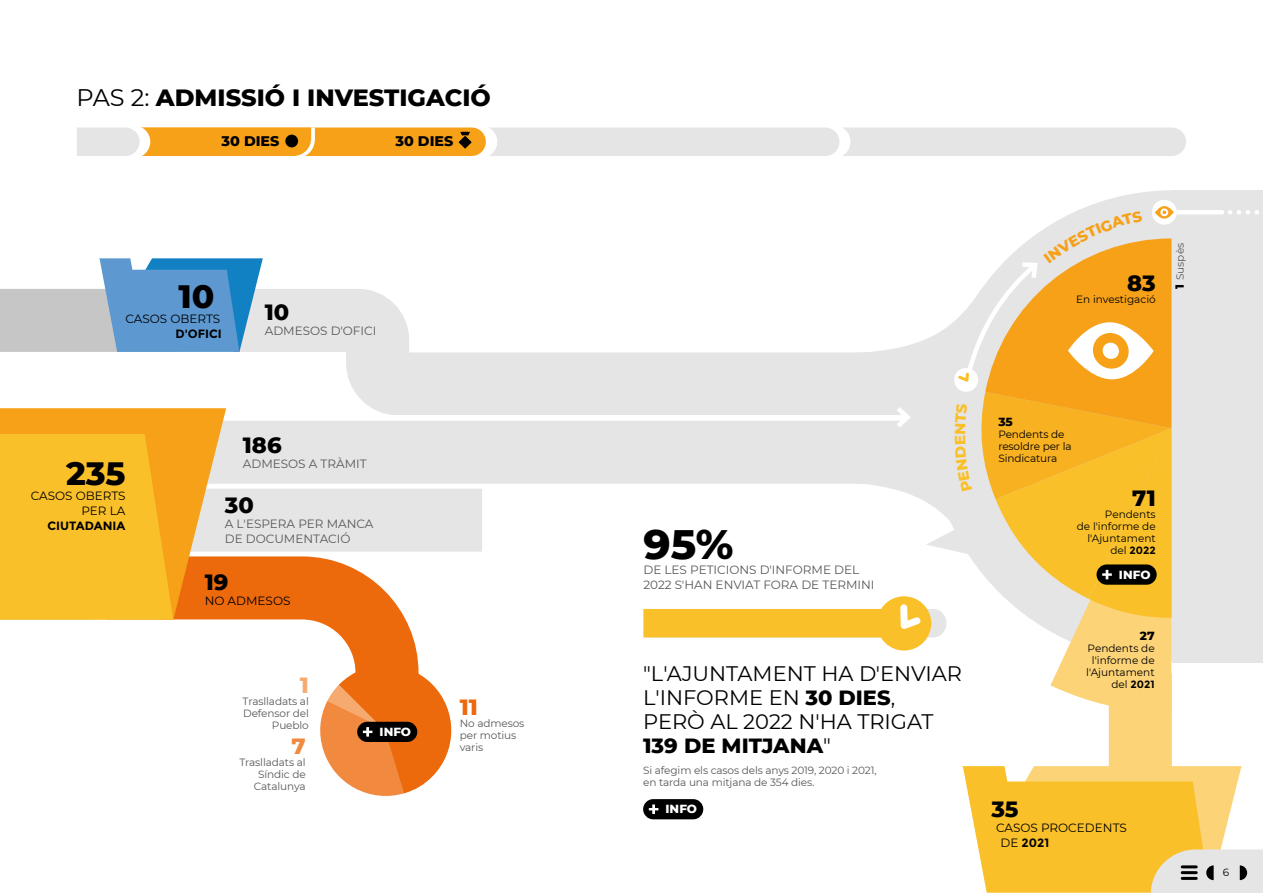
<style>
.page{position:relative;width:1263px;height:893px;background:#fff}
.page>*{position:absolute;margin:0;border:0;box-sizing:border-box;transform-origin:0 0}
.t1{font:800 42px "Montserrat";color:#000}
.t2{font:800 33px "Montserrat";color:#000}
.t3{font:800 24px "Montserrat";color:#000}
.t4{font:800 22.5px "Montserrat";color:#000}
.t5{font:800 22.5px "Montserrat";color:#ec690c}
.t6{font:800 22.5px "Montserrat";color:#f1893f}
.t7{font:800 22.5px "Montserrat";color:#f6aa6f}
.t8{font:21px/24px "Montserrat";color:#000}
.t9{font:800 14.25px "Montserrat";color:#000}
.t10{font:12px/15px "Montserrat";color:#575756}
.t11{font:12px/15px "Montserrat";color:#000;text-align:right}
.t12{font:700 12px "Montserrat";color:#000}
.t13{font:800 12px "Montserrat";color:#fff}
.t14{font:800 12px "Montserrat";color:#000}
.t15{font:10.5px/12px "Montserrat";letter-spacing:-.01em;color:#575756}
.t16{font:10.5px/12px "Montserrat";color:#000;text-align:right}
.s1{font-weight:400}
.s2{font-weight:800;font-size:12px;color:#000}
.s3{font-weight:800}
.s4{font-weight:700}
</style>
<div class="page">
<div style="left:1172px;top:190px;width:91px;height:472px;background:#e5e5e5"></div>
<svg style="left:226px;top:556px;width:192px;height:103px"></svg>
<div style="left:1109px;top:673px;width:63px;height:105px;background:#fcd377"></div>
<div style="left:111px;top:421px;width:808px;height:63px;background:#e5e5e5"></div>
<div style="left:0;top:289px;width:193px;height:63px;background:#c6c6c6"></div>
<svg style="left:226px;top:289px;width:417px;height:126px"></svg>
<div style="left:147px;top:489px;width:335px;height:63px;background:#e5e5e5"></div>
<svg style="left:0;top:408px;width:226px;height:212px;fill:#f6a118"></svg>
<svg style="left:0;top:434px;width:173px;height:186px;background:#f8bd27"></svg>
<svg style="left:99px;top:258px;width:164px;height:94px;background:#639ed0"></svg>
<svg style="left:77px;top:127px;width:1109px;height:29px;background:#e9d1aa"></svg>
<svg style="left:320px;top:659px;width:132px;height:137px"></svg>
<hr style="left:1163px;top:210px;width:58px;height:4px;background:#fff">
<svg style="left:1230px;top:210px;width:29px;height:4px"></svg>
<div style="left:643px;top:799px;width:60px;height:20px;background:#000;border-radius:10px"></div>
<svg style="left:649px;top:804px;width:9px;height:10px"></svg>
<svg style="left:962px;top:766px;width:301px;height:127px;background:#f6cd62"></svg>
<hr style="left:1182px;top:865px;width:14px;height:3px;background:#000">
<hr style="left:1182px;top:871px;width:14px;height:3px;background:#000">
<hr style="left:1182px;top:877px;width:14px;height:3px;background:#000">
<svg style="left:643px;top:190px;width:548px;height:522px"></svg>
<h3 class="t3" style="left:77px;top:80px;width:416px"><span class="s1">PAS 2:</span> ADMISSIÓ I INVESTIGACIÓ</h3>
<h3 class="t9" style="left:222px;top:131px;width:59px">30 DIES</h3>
<h3 class="t9" style="left:395px;top:131px;width:59px">30 DIES</h3>
<h2 class="t2" style="left:178px;top:272px;width:37px">10</h2>
<p class="t11" style="left:125px;top:311px;width:96px">CASOS OBERTS</p>
<p class="t12" style="left:176px;top:327px;width:48px">D'OFICI</p>
<h3 class="t4" style="left:265px;top:296px;width:26px">10</h3>
<p class="t10" style="left:265px;top:323px;width:113px">ADMESOS D'OFICI</p>
<h2 class="t2" style="left:66px;top:449px;width:61px">235</h2>
<p class="t11" style="left:31px;top:488px;width:96px">CASOS OBERTS<br>PER LA</p>
<p class="t12" style="left:48px;top:519px;width:79px">CIUTADANIA</p>
<h3 class="t4" style="left:243px;top:429px;width:40px">186</h3>
<p class="t10" style="left:243px;top:456px;width:125px">ADMESOS A TRÀMIT</p>
<h3 class="t4" style="left:225px;top:488px;width:30px">30</h3>
<p class="t10" style="left:225px;top:516px;width:150px">A L'ESPERA PER MANCA<br>DE DOCUMENTACIÓ</p>
<h3 class="t4" style="left:205px;top:565px;width:25px">19</h3>
<p class="t11" style="left:205px;top:592px;width:87px">NO ADMESOS</p>
<h3 class="t7" style="left:300px;top:669px;width:11px">1</h3>
<p class="t15" style="left:243px;top:695px;width:68px;text-align:right">Traslladats al<br>Defensor del<br>Pueblo</p>
<h3 class="t5" style="left:460px;top:691px;width:20px">11</h3>
<p class="t15" style="left:460px;top:717px;width:66px">No admesos per motius</p>
<p class="t13" style="left:380px;top:723px;width:33px">INFO</p>
<h3 class="t6" style="left:291px;top:729px;width:16px">7</h3>
<p class="t15" style="left:460px;top:741px;width:25px">varis</p>
<p class="t15" style="left:239px;top:755px;width:68px;text-align:right">Traslladats al<br>Síndic de<br>Catalunya</p>
<h3 class="t4" style="left:1127px;top:267px;width:30px">83</h3>
<p class="t16" style="left:1076px;top:293px;width:81px">En investigació</p>
<p class="t15" style="left:1174px;top:289px;width:47px;rotate:-90deg"><span class="s2">1</span> Suspès</p>
<h1 class="t1" style="left:643px;top:513px;width:92px">95%</h1>
<p class="t10" style="left:643px;top:562px;width:233px">DE LES PETICIONS D'INFORME DEL<br>2022 S'HAN ENVIAT FORA DE TERMINI</p>
<h3 class="t8" style="left:643px;top:661px;width:320px">"L'AJUNTAMENT HA D'ENVIAR<br>L'INFORME EN <span class="s3">30 DIES</span>,<br>PERÒ AL 2022 N'HA TRIGAT<br><span class="s3">139 DE MITJANA</span>"</h3>
<p class="t15" style="left:643px;top:763px;width:235px">Si afegim els casos dels anys 2019, 2020 i 2021, en tarda una mitjana de 354 dies.</p>
<p class="t13" style="left:666px;top:800px;width:33px">INFO</p>
<p class="t14" style="left:998px;top:413px;width:16px">35</p>
<p class="t16" style="left:998px;top:428px;width:75px;text-align:left">Pendents de resoldre per la<br>Sindicatura</p>
<h3 class="t4" style="left:1132px;top:482px;width:25px">71</h3>
<p class="t16" style="left:1077px;top:508px;width:80px">Pendents<br>de l'informe de l'Ajuntament del <span class="s4">2022</span></p>
<p class="t13" style="left:1119px;top:566px;width:33px">INFO</p>
<p class="t14" style="left:1140px;top:627px;width:16px">27</p>
<p class="t16" style="left:1086px;top:642px;width:70px">Pendents de l'informe de l'Ajuntament del <span class="s4">2021</span></p>
<h3 class="t4" style="left:991px;top:792px;width:29px">35</h3>
<p class="t11" style="left:1000px;top:819px;width:128px;text-align:left;text-indent:-4px">CASOS PROCEDENTS<br>DE <span class="s4">2021</span></p>
<p class="t16" style="left:1223px;top:866px;width:8px">6</p>
</div>
